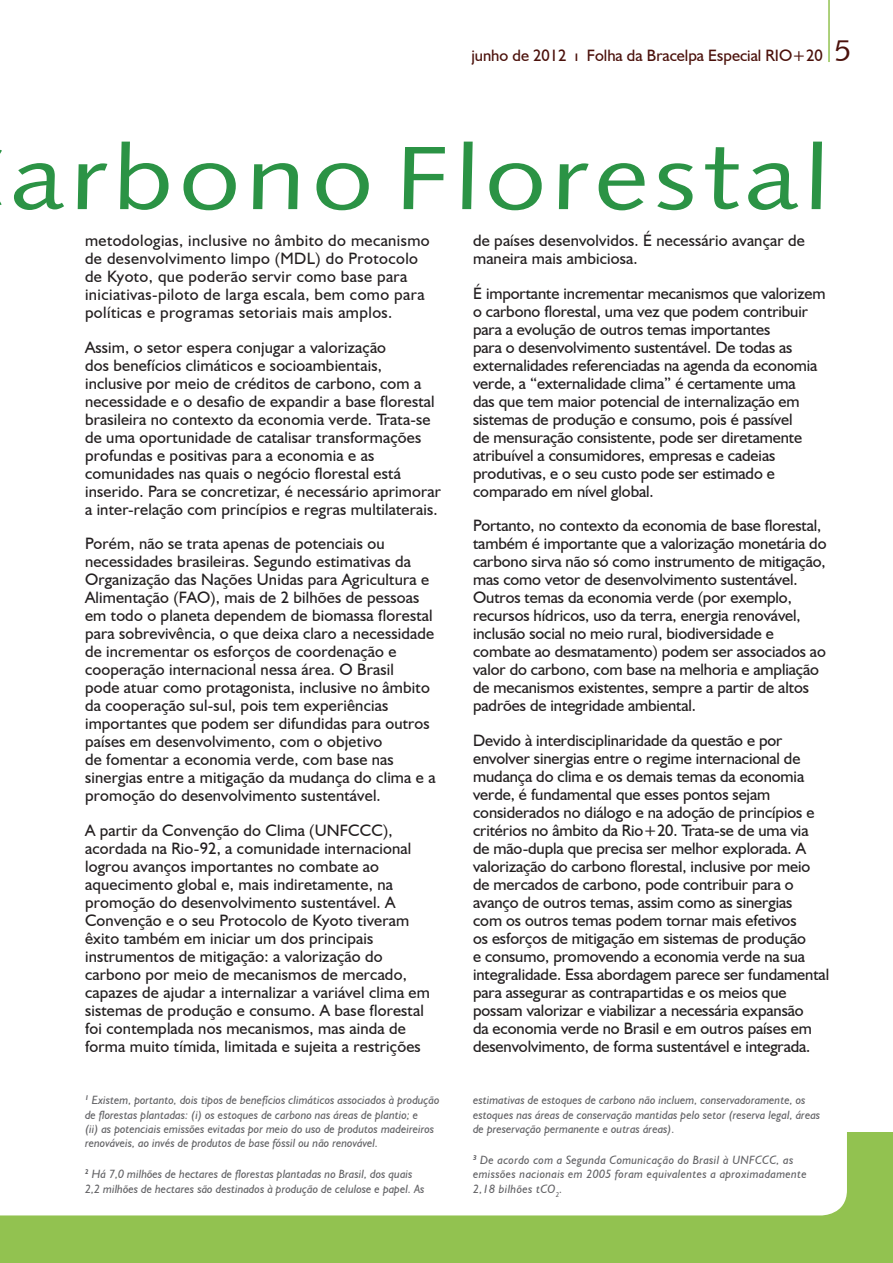
<style>
.page{position:relative;width:893px;height:1263px;background:#fff}
.page>*{position:absolute;margin:0;border:0;box-sizing:border-box;transform-origin:0 0}
.t1{font:90px "Humanist 531 BT Roman A";letter-spacing:.04em;color:#2b9345;scale:1.25 1}
.Texto{font:16.5px/18px "Humanist 521 BT";letter-spacing:.01em;color:#231f20}
.t2{font:16.5px "Humanist 521 BT";color:#4b110b}
.Legenda{font:italic 12px/14.4px "Humanist 521 BT";color:#636366}
.Legenda-2{font:italic 12px/14.4px "Humanist 521 BT";letter-spacing:.025em;color:#636366}
.s1{font-family:"Humanist 531 BT Roman A";font-size:30px}
</style>
<div class="page">
<hr style="left:828px;top:0;width:2px;height:62px;background:#92c250">
<div style="left:0;top:1132px;width:893px;height:131px;background:#92c250"></div>
<div style="left:0;top:1132px;width:847px;height:83px;background:#fff"></div>
<p class="t2" style="left:471px;top:45px;width:381px">junho de 2012 ı Folha da Bracelpa Especial RIO+20 <span class="s1">5</span></p>
<h1 class="t1" style="left:10px;top:121px;width:657px">arbono Florestal</h1>
<p class="Texto" style="left:85px;top:231px;width:346px">metodologias, inclusive no âmbito do mecanismo de desenvolvimento limpo (MDL) do Protocolo de Kyoto, que poderão servir como base para iniciativas-piloto de larga escala, bem como para políticas e programas setoriais mais amplos.</p>
<p class="Texto" style="left:85px;top:338px;width:357px">Assim, o setor espera conjugar a valorização<br>dos benefícios climáticos e socioambientais, inclusive por meio de créditos de carbono, com a necessidade e o desafio de expandir a base florestal brasileira no contexto da economia verde. Trata-se de uma oportunidade de catalisar transformações profundas e positivas para a economia e as comunidades nas quais o negócio florestal está inserido. Para se concretizar, é necessário aprimorar a inter-relação com princípios e regras multilaterais.</p>
<p class="Texto" style="left:85px;top:534px;width:352px">Porém, não se trata apenas de potenciais ou necessidades brasileiras. Segundo estimativas da Organização das Nações Unidas para Agricultura e Alimentação (FAO), mais de 2 bilhões de pessoas em todo o planeta dependem de biomassa florestal para sobrevivência, o que deixa claro a necessidade de incrementar os esforços de coordenação e cooperação internacional nessa área. O Brasil<br>pode atuar como protagonista, inclusive no âmbito da cooperação sul-sul, pois tem experiências importantes que podem ser difundidas para outros países em desenvolvimento, com o objetivo<br>de fomentar a economia verde, com base nas sinergias entre a mitigação da mudança do clima e a promoção do desenvolvimento sustentável.</p>
<p class="Texto" style="left:85px;top:821px;width:346px">A partir da Convenção do Clima (UNFCCC), acordada na Rio-92, a comunidade internacional logrou avanços importantes no combate ao aquecimento global e, mais indiretamente, na promoção do desenvolvimento sustentável. A Convenção e o seu Protocolo de Kyoto tiveram êxito também em iniciar um dos principais instrumentos de mitigação: a valorização do carbono por meio de mecanismos de mercado, capazes de ajudar a internalizar a variável clima em sistemas de produção e consumo. A base florestal foi contemplada nos mecanismos, mas ainda de forma muito tímida, limitada e sujeita a restrições</p>
<p class="Texto" style="left:473px;top:231px;width:333px">de países desenvolvidos. É necessário avançar de maneira mais ambiciosa.</p>
<p class="Texto" style="left:473px;top:284px;width:354px">É importante incrementar mecanismos que valorizem o carbono florestal, uma vez que podem contribuir para a evolução de outros temas importantes<br>para o desenvolvimento sustentável. De todas as externalidades referenciadas na agenda da economia verde, a “externalidade clima” é certamente uma<br>das que tem maior potencial de internalização em sistemas de produção e consumo, pois é passível<br>de mensuração consistente, pode ser diretamente atribuível a consumidores, empresas e cadeias produtivas, e o seu custo pode ser estimado e comparado em nível global.</p>
<p class="Texto" style="left:473px;top:516px;width:355px">Portanto, no contexto da economia de base florestal, também é importante que a valorização monetária do carbono sirva não só como instrumento de mitigação, mas como vetor de desenvolvimento sustentável.<br>Outros temas da economia verde (por exemplo, recursos hídricos, uso da terra, energia renovável, inclusão social no meio rural, biodiversidade e combate ao desmatamento) podem ser associados ao valor do carbono, com base na melhoria e ampliação de mecanismos existentes, sempre a partir de altos padrões de integridade ambiental.</p>
<p class="Texto" style="left:473px;top:731px;width:358px">Devido à interdisciplinaridade da questão e por envolver sinergias entre o regime internacional de mudança do clima e os demais temas da economia verde, é fundamental que esses pontos sejam considerados no diálogo e na adoção de princípios e critérios no âmbito da Rio+20. Trata-se de uma via<br>de mão-dupla que precisa ser melhor explorada. A valorização do carbono florestal, inclusive por meio de mercados de carbono, pode contribuir para o avanço de outros temas, assim como as sinergias<br>com os outros temas podem tornar mais efetivos<br>os esforços de mitigação em sistemas de produção<br>e consumo, promovendo a economia verde na sua integralidade. Essa abordagem parece ser fundamental para assegurar as contrapartidas e os meios que possam valorizar e viabilizar a necessária expansão<br>da economia verde no Brasil e em outros países em desenvolvimento, de forma sustentável e integrada.</p>
<p class="Legenda" style="left:85px;top:1092px;width:356px"><sup>1</sup> Existem, portanto, dois tipos de benefícios climáticos associados à produção de florestas plantadas: (i) os estoques de carbono nas áreas de plantio; e<br>(ii) as potenciais emissões evitadas por meio do uso de produtos madeireiros renováveis, ao invés de produtos de base fóssil ou não renovável.</p>
<p class="Legenda" style="left:85px;top:1167px;width:341px"><sup>2</sup> Há 7,0 milhões de hectares de florestas plantadas no Brasil, dos quais<br>2,2 milhões de hectares são destinados à produção de celulose e papel. As</p>
<p class="Legenda" style="left:473px;top:1092px;width:349px">estimativas de estoques de carbono não incluem, conservadoramente, os estoques nas áreas de conservação mantidas pelo setor (reserva legal, áreas de preservação permanente e outras áreas).</p>
<p class="Legenda-2" style="left:473px;top:1152px;width:335px"><sup>3</sup> De acordo com a Segunda Comunicação do Brasil à UNFCCC, as emissões nacionais em 2005 foram equivalentes a aproximadamente<br>2,18 bilhões tCO<sub>2</sub>.</p>
</div>
